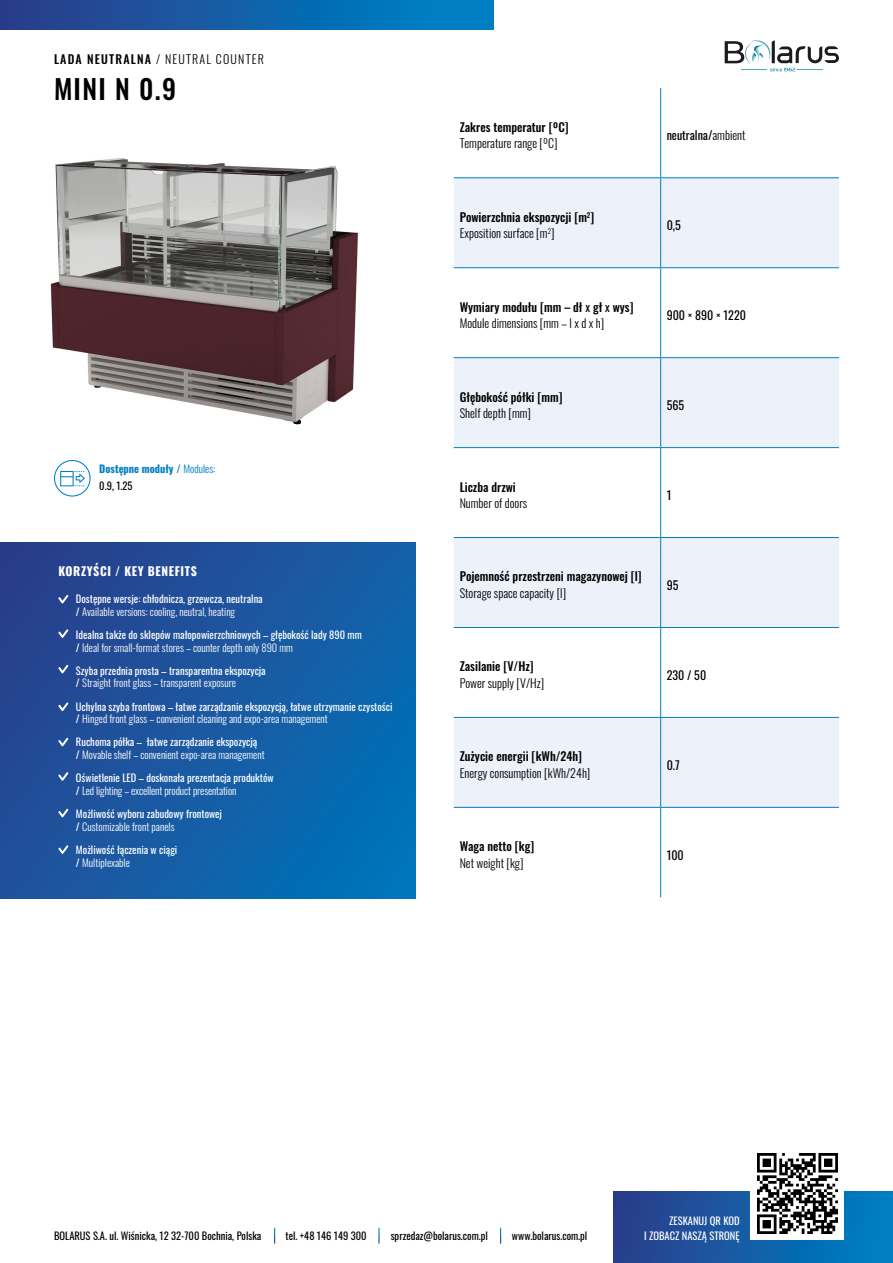
<style>
.page{position:relative;width:893px;height:1263px;background:#fff}
.page>*{position:absolute;margin:0;border:0;box-sizing:border-box;transform-origin:0 0}
.t1{font:500 27px "Oswald";color:#000}
.t2{font:500 12px/16.5px "Oswald";color:#000}
.t3{font:300 12px/16.5px "Oswald";color:#000}
.t4{font:12px "Oswald";color:#000}
.t5{font:300 12px "Oswald";letter-spacing:.1em;color:#000}
.t6{font:700 12px "Oswald";letter-spacing:.05em;color:#fff}
.t7{font:10.5px/12.6px "Oswald";color:#fff}
.t8{font:10.5px "Oswald";color:#000}
.t9{font:300 10.5px/12.6px "Oswald";color:#fff}
.t10{font:700 10.5px/16.8px "Oswald";color:#007ec3}
.s1{font-weight:500}
.s2{font-weight:300}
.s3{font-weight:400;color:#000}
.s4{font-weight:400}
</style>
<div class="page">
<div style="left:613px;top:1192px;width:280px;height:71px;background:linear-gradient(to right,#2c3c89,#0081c5)"></div>
<div style="left:0;top:0;width:493px;height:30px;background:linear-gradient(to right,#2b3c89,#0085c9)"></div>
<svg style="left:725px;top:40px;width:114px;height:31px"></svg>
<svg style="left:274px;top:1228px;width:1px;height:15px"></svg>
<svg style="left:378px;top:1228px;width:2px;height:15px"></svg>
<svg style="left:500px;top:1228px;width:1px;height:15px"></svg>
<div style="left:750px;top:1146px;width:94px;height:93px;background:#fff"></div>
<img style="left:757px;top:1153px;width:80px;height:80px">
<img style="left:50px;top:157px;width:308px;height:268px">
<svg style="left:454px;top:178px;width:385px;height:629px;fill:#edf1fa"></svg>
<hr style="left:660px;top:88px;width:1px;height:89px;background:#007ec3">
<hr style="left:454px;top:177px;width:207px;height:1px;background:#007ec3">
<hr style="left:661px;top:177px;width:178px;height:1px;background:#007ec3">
<hr style="left:660px;top:178px;width:1px;height:89px;background:#007ec3">
<hr style="left:454px;top:267px;width:207px;height:1px;background:#007ec3">
<hr style="left:661px;top:267px;width:178px;height:1px;background:#007ec3">
<hr style="left:660px;top:268px;width:1px;height:89px;background:#007ec3">
<hr style="left:454px;top:357px;width:207px;height:1px;background:#007ec3">
<hr style="left:661px;top:357px;width:178px;height:1px;background:#007ec3">
<hr style="left:660px;top:358px;width:1px;height:89px;background:#007ec3">
<hr style="left:454px;top:447px;width:207px;height:1px;background:#007ec3">
<hr style="left:661px;top:447px;width:178px;height:1px;background:#007ec3">
<hr style="left:660px;top:448px;width:1px;height:89px;background:#007ec3">
<hr style="left:454px;top:537px;width:207px;height:1px;background:#007ec3">
<hr style="left:661px;top:537px;width:178px;height:1px;background:#007ec3">
<hr style="left:660px;top:538px;width:1px;height:89px;background:#007ec3">
<hr style="left:454px;top:627px;width:207px;height:1px;background:#007ec3">
<hr style="left:661px;top:627px;width:178px;height:1px;background:#007ec3">
<hr style="left:660px;top:628px;width:1px;height:89px;background:#007ec3">
<hr style="left:454px;top:717px;width:207px;height:1px;background:#007ec3">
<hr style="left:661px;top:717px;width:178px;height:1px;background:#007ec3">
<hr style="left:660px;top:718px;width:1px;height:89px;background:#007ec3">
<hr style="left:454px;top:807px;width:207px;height:1px;background:#007ec3">
<hr style="left:661px;top:807px;width:178px;height:1px;background:#007ec3">
<hr style="left:660px;top:808px;width:1px;height:89px;background:#007ec3">
<div style="left:0;top:542px;width:415px;height:356px;background:linear-gradient(to right,#284591,#076cb2)"></div>
<svg style="left:58px;top:595px;width:10px;height:8px"></svg>
<svg style="left:58px;top:629px;width:10px;height:9px"></svg>
<svg style="left:58px;top:738px;width:10px;height:8px"></svg>
<svg style="left:58px;top:665px;width:10px;height:8px"></svg>
<svg style="left:58px;top:772px;width:10px;height:9px"></svg>
<svg style="left:58px;top:702px;width:10px;height:9px"></svg>
<svg style="left:58px;top:809px;width:10px;height:8px"></svg>
<svg style="left:58px;top:845px;width:10px;height:9px"></svg>
<svg style="left:54px;top:460px;width:37px;height:36px"></svg>
<p class="t5" style="left:54px;top:49px;width:211px"><span class="s1">LADA NEUTRALNA</span> / NEUTRAL COUNTER</p>
<h1 class="t1" style="left:54px;top:65px;width:124px">MINI N 0.9</h1>
<p class="t10" style="left:99px;top:459px;width:117px">Dostępne moduły / <span class="s2">Modules:<br></span><span class="s3">0.9, 1.25</span></p>
<p class="t6" style="left:58px;top:560px;width:140px">KORZYŚCI / KEY BENEFITS</p>
<p class="t7" style="left:76px;top:591px;width:188px">Dostępne wersje: chłodnicza, grzewcza, neutralna / <span class="s2">Available versions: cooling, neutral, heating</span></p>
<p class="t7" style="left:76px;top:627px;width:287px">Idealna także do sklepów małopowierzchniowych – głębokość lady 890 mm / <span class="s2">Ideal for small-format stores – counter depth only 890 mm</span></p>
<p class="t7" style="left:76px;top:663px;width:191px">Szyba przednia prosta – transparentna ekspozycja / <span class="s2">Straight front glass – transparent exposure</span></p>
<p class="t7" style="left:76px;top:699px;width:318px">Uchylna szyba frontowa – łatwe zarządzanie ekspozycją, łatwe utrzymanie czystości / <span class="s2">Hinged front glass – convenient cleaning and expo-area management</span></p>
<p class="t9" style="left:76px;top:735px;width:190px"><span class="s4">Ruchoma półka – łatwe zarządzanie ekspozycją<br>/</span> Movable shelf – convenient expo-area management</p>
<p class="t7" style="left:76px;top:771px;width:199px">Oświetlenie LED – doskonała prezentacja produktów / <span class="s2">Led lighting – excellent product presentation</span></p>
<p class="t7" style="left:76px;top:806px;width:148px">Możliwość wyboru zabudowy frontowej / <span class="s2">Customizable front panels</span></p>
<p class="t7" style="left:76px;top:842px;width:103px">Możliwość łączenia w ciągi / <span class="s2">Multiplexable</span></p>
<p class="t2" style="left:460px;top:117px;width:110px">Zakres temperatur [ºC]</p>
<p class="t3" style="left:460px;top:134px;width:99px">Temperature range [ºC]</p>
<p class="t4" style="left:667px;top:124px;width:80px">neutralna/<span class="s2">ambient</span></p>
<p class="t2" style="left:460px;top:207px;width:136px">Powierzchnia ekspozycji [m<sup>2</sup>]<br><span class="s2">Exposition surface [m</span><sup>2</sup><span class="s2">]</span></p>
<p class="t4" style="left:667px;top:214px;width:16px">0,5</p>
<p class="t3" style="left:460px;top:297px;width:175px"><span class="s1">Wymiary modułu [mm – dł</span> <span class="s4">x</span> <span class="s1">gł</span> <span class="s4">x</span> <span class="s1">wys]<br></span>Module dimensions [mm – l x d x h]</p>
<p class="t4" style="left:667px;top:304px;width:81px">900 × 890 × 1220</p>
<p class="t2" style="left:460px;top:387px;width:104px">Głębokość półki [mm]</p>
<p class="t3" style="left:460px;top:404px;width:73px">Shelf depth [mm]</p>
<p class="t2" style="left:460px;top:477px;width:58px">Liczba drzwi</p>
<p class="t3" style="left:460px;top:494px;width:69px">Number of doors</p>
<p class="t2" style="left:460px;top:567px;width:183px">Pojemność przestrzeni magazynowej [l]</p>
<p class="t3" style="left:460px;top:584px;width:108px">Storage space capacity [l]</p>
<p class="t2" style="left:460px;top:657px;width:75px">Zasilanie [V/Hz]</p>
<p class="t3" style="left:460px;top:673px;width:86px">Power supply [V/Hz]</p>
<p class="t2" style="left:460px;top:747px;width:124px">Zużycie energii [kWh/24h]</p>
<p class="t3" style="left:460px;top:763px;width:132px">Energy consumption [kWh/24h]</p>
<p class="t2" style="left:460px;top:837px;width:76px">Waga netto [kg]</p>
<p class="t3" style="left:460px;top:853px;width:65px">Net weight [kg]</p>
<p class="t4" style="left:667px;top:394px;width:19px">565</p>
<p class="t4" style="left:667px;top:484px;width:6px">1</p>
<p class="t4" style="left:667px;top:574px;width:13px">95</p>
<p class="t4" style="left:667px;top:664px;width:41px">230 / 50</p>
<p class="t4" style="left:667px;top:754px;width:15px">0.7</p>
<p class="t4" style="left:667px;top:844px;width:19px">100</p>
<p class="t8" style="left:54px;top:1226px;width:209px">BOLARUS S.A. ul. Wiśnicka, 12 32-700 Bochnia, Polska</p>
<p class="t8" style="left:285px;top:1226px;width:83px">tel. +48 146 149 300</p>
<p class="t8" style="left:391px;top:1226px;width:99px">sprzedaz@bolarus.com.pl</p>
<p class="t8" style="left:512px;top:1226px;width:77px">www.bolarus.com.pl</p>
<p class="t7" style="left:644px;top:1212px;width:97px;line-height:14.7px;text-align:right">ZESKANUJ QR KOD<br>I ZOBACZ NASZĄ STRONĘ</p>
</div>
